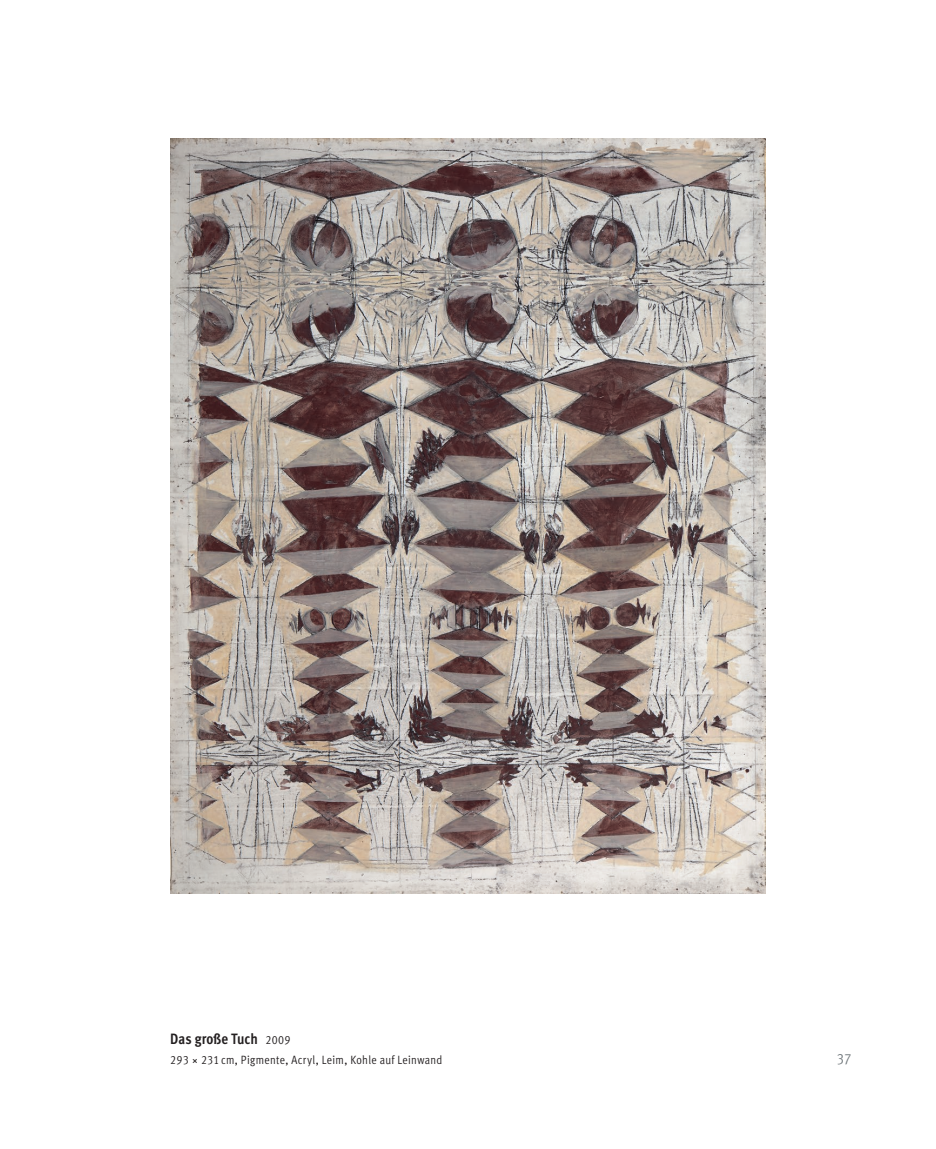
<style>
.page{position:relative;width:936px;height:1149px;background:#fff}
.page>*{position:absolute;margin:0;border:0;box-sizing:border-box;transform-origin:0 0}
.t1{font:15px "Meta Cond Bold LF";letter-spacing:.005em;color:#231f20}
.t2{font:15px "Meta OT Cond Norm";color:#72797d}
.t3{font:12px "Meta Cond Normal LF";letter-spacing:.025em;color:#231f20}
.s1{font-family:"Meta Cond Normal LF";font-size:12px}
</style>
<div class="page">
<img style="left:170px;top:138px;width:595px;height:755px">
<p class="t1" style="left:170px;top:1029px;width:122px">Das große Tuch <span class="s1">2009</span></p>
<p class="t3" style="left:170px;top:1052px;width:274px">293 × 231 cm, Pigmente, Acryl, Leim, Kohle auf Leinwand</p>
<p class="t2" style="left:836px;top:1048px;width:16px">37</p>
</div>
